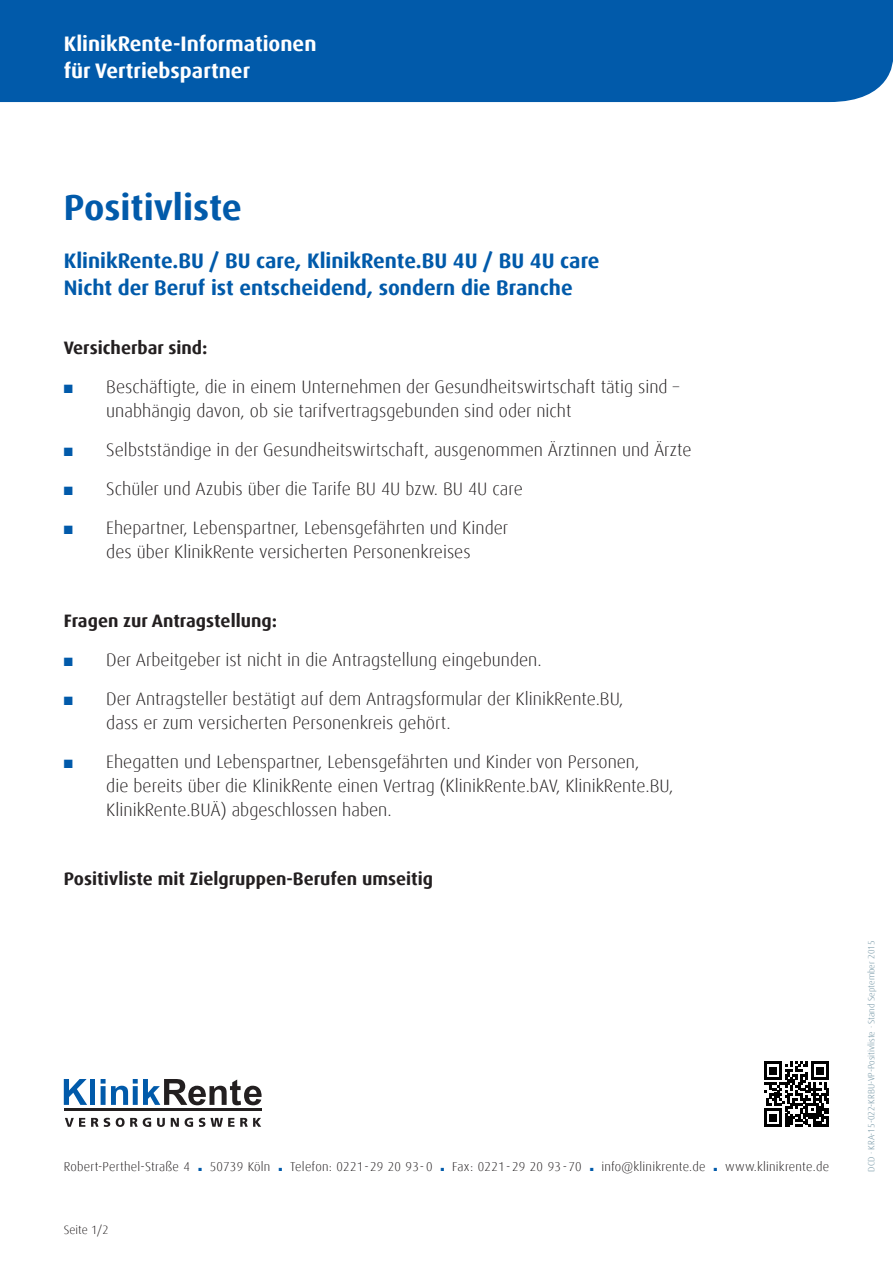
<style>
.page{position:relative;width:893px;height:1263px;background:#fff}
.page>*{position:absolute;margin:0;border:0;box-sizing:border-box;transform-origin:0 0}
.t1{font:700 36px "Dax Offc";color:#015aaa}
.t2{font:700 21px/27px "Dax Offc";color:#015aaa}
.t3{font:700 21px/27px "Dax Offc";color:#fff}
.t4{font:300 18px/24px "Dax Offc";color:#231f20}
.t5{font:700 18px "Dax Offc";color:#231f20}
.t6{font:300 12.75px "Dax Offc";letter-spacing:.02em;color:#231f20}
.t7{font:300 12px "Dax Offc";color:#231f20}
.t8{font:300 9px "Dax Offc";color:#6a8e9e}
.s1{color:#015aaa}
</style>
<div class="page">
<div style="left:0;top:0;width:893px;height:102px;background:#015aaa"></div>
<svg style="left:64px;top:1079px;width:23px;height:26px"></svg>
<div style="left:90px;top:1079px;width:5px;height:26px;background:#015aaa"></div>
<svg style="left:101px;top:1079px;width:161px;height:26px"></svg>
<hr style="left:64px;top:1109px;width:197px;height:2px;background:#231f20">
<svg style="left:65px;top:1118px;width:20px;height:9px"></svg>
<svg style="left:91px;top:1118px;width:19px;height:9px"></svg>
<svg style="left:116px;top:1118px;width:35px;height:9px"></svg>
<svg style="left:157px;top:1118px;width:8px;height:9px"></svg>
<svg style="left:171px;top:1118px;width:8px;height:9px"></svg>
<svg style="left:185px;top:1118px;width:8px;height:9px"></svg>
<svg style="left:199px;top:1118px;width:62px;height:9px"></svg>
<svg style="left:764px;top:1061px;width:65px;height:66px"></svg>
<p class="t3" style="left:64px;top:30px;width:254px">KlinikRente-Informationen für Vertriebspartner</p>
<h1 class="t1" style="left:64px;top:184px;width:180px">Positivliste</h1>
<p class="t2" style="left:64px;top:247px;width:537px">KlinikRente.BU / BU care, KlinikRente.BU 4U / BU 4U care<br>Nicht der Beruf ist entscheidend, sondern die Branche</p>
<p class="t5" style="left:64px;top:337px;width:145px">Versicherbar sind:</p>
<p class="t4" style="left:106px;top:375px;width:574px;text-indent:-43px"><span class="s1">■</span> Beschäftigte, die in einem Unternehmen der Gesundheitswirtschaft tätig sind – unabhängig davon, ob sie tarifvertragsgebunden sind oder nicht</p>
<p class="t4" style="left:64px;top:438px;width:629px"><span class="s1">■</span> Selbstständige in der Gesundheitswirtschaft, ausgenommen Ärztinnen und Ärzte</p>
<p class="t4" style="left:64px;top:477px;width:461px"><span class="s1">■</span> Schüler und Azubis über die Tarife BU 4U bzw. BU 4U care</p>
<p class="t4" style="left:64px;top:516px;width:446px;text-align:center"><span class="s1">■</span> Ehepartner, Lebenspartner, Lebensgefährten und Kinder des über KlinikRente versicherten Personenkreises</p>
<p class="t5" style="left:64px;top:609px;width:215px">Fragen zur Antragstellung:</p>
<p class="t4" style="left:64px;top:648px;width:479px"><span class="s1">■</span> Der Arbeitgeber ist nicht in die Antragstellung eingebunden.</p>
<p class="t4" style="left:106px;top:687px;width:519px;text-indent:-43px"><span class="s1">■</span> Der Antragsteller bestätigt auf dem Antragsformular der KlinikRente.BU, dass er zum versicherten Personenkreis gehört.</p>
<p class="t4" style="left:106px;top:750px;width:568px;text-indent:-43px"><span class="s1">■</span> Ehegatten und Lebenspartner, Lebensgefährten und Kinder von Personen,<br>die bereits über die KlinikRente einen Vertrag (KlinikRente.bAV, KlinikRente.BU,<br>KlinikRente.BUÄ) abgeschlossen haben.</p>
<p class="t5" style="left:64px;top:867px;width:371px">Positivliste mit Zielgruppen-Berufen umseitig</p>
<p class="t6" style="left:64px;top:1158px;width:128px">Robert-Perthel-Straße 4</p>
<p class="t6" style="left:198px;top:1158px;width:74px"><span class="s1">■</span> 50739 Köln</p>
<p class="t6" style="left:279px;top:1158px;width:155px"><span class="s1">■</span> Telefon: 0221-29 20 93- 0</p>
<p class="t6" style="left:441px;top:1158px;width:142px"><span class="s1">■</span> Fax: 0221-29 20 93-70</p>
<p class="t6" style="left:590px;top:1158px;width:117px"><span class="s1">■</span> info@klinikrente.de</p>
<p class="t6" style="left:714px;top:1158px;width:117px"><span class="s1">■</span> www.klinikrente.de</p>
<p class="t7" style="left:64px;top:1222px;width:46px">Seite 1/2</p>
<p class="t8" style="left:866px;top:1171px;width:232px;rotate:-90deg">DCD · KRA-15-022-KRBU-VP-Positivliste · Stand September 2015</p>
</div>
